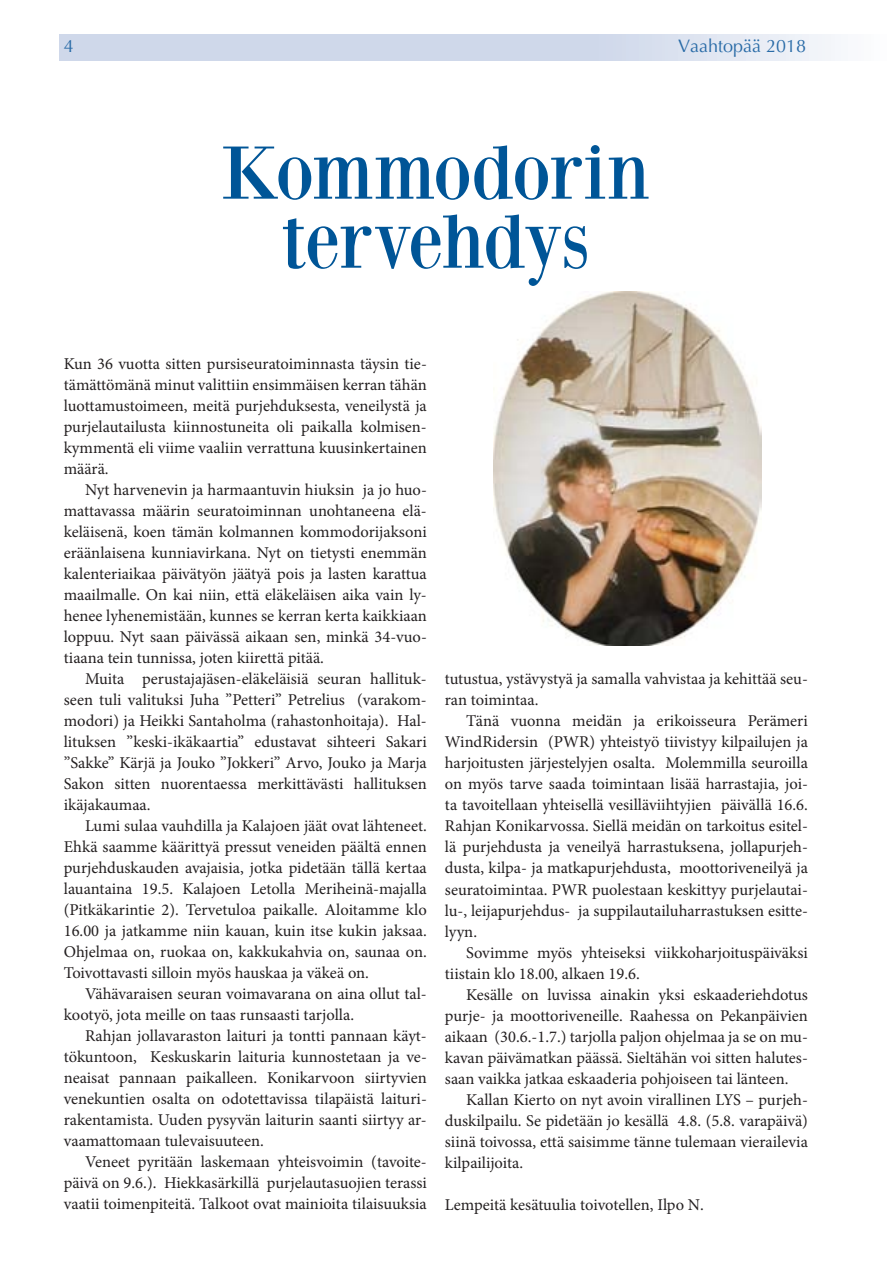
<style>
.page{position:relative;width:893px;height:1263px;background:#fff}
.page>*{position:absolute;margin:0;border:0;box-sizing:border-box;transform-origin:0 0}
.t1{font:78px/69px "Bodoni XT";letter-spacing:-.025em;color:#005597;text-align:center}
.t2{font:18px "Optima";color:#296ba7}
.t3{font:16.5px/21px "Minion Pro";color:#231f20;text-align:justify}
</style>
<div class="page">
<svg style="left:60px;top:34px;width:775px;height:26px;background:#d4dcec"></svg>
<img style="left:493px;top:292px;width:268px;height:354px">
<p class="t2" style="left:64px;top:35px;width:12px">4</p>
<p class="t2" style="left:678px;top:35px;width:130px">Vaahtopää 2018</p>
<h1 class="t1" style="left:221px;top:137px;width:430px">Kommodorin tervehdys</h1>
<p class="t3" style="left:64px;top:353px;width:365px">Kun 36 vuotta sitten pursiseuratoiminnasta täysin tie&shy;tämättömänä minut valittiin ensimmäisen kerran tähän luottamustoimeen, meitä purjehduksesta, veneilystä ja purjelautailusta kiinnostuneita oli paikalla kolmisen&shy;kymmentä eli viime vaaliin verrattuna kuusinkertainen määrä.</p>
<p class="t3" style="left:64px;top:479px;width:365px;text-indent:21px">Nyt harvenevin ja harmaantuvin hiuksin ja jo huo&shy;mattavassa määrin seuratoiminnan unohtaneena elä&shy;keläisenä, koen tämän kolmannen kommodorijaksoni eräänlaisena kunniavirkana. Nyt on tietysti enemmän kalenteriaikaa päivätyön jäätyä pois ja lasten karattua maailmalle. On kai niin, että eläkeläisen aika vain ly&shy;henee lyhenemistään, kunnes se kerran kerta kaikkiaan loppuu. Nyt saan päivässä aikaan sen, minkä 34-vuo&shy;tiaana tein tunnissa, joten kiirettä pitää.</p>
<p class="t3" style="left:64px;top:669px;width:365px;text-indent:21px">Muita perustajajäsen-eläkeläisiä seuran hallituk&shy;seen tuli valituksi Juha ”Petteri” Petrelius (varakom&shy;modori) ja Heikki Santaholma (rahastonhoitaja). Hal&shy;lituksen ”keski-ikäkaartia” edustavat sihteeri Sakari ”Sakke” Kärjä ja Jouko ”Jokkeri” Arvo, Jouko ja Marja Sakon sitten nuorentaessa merkittävästi hallituksen ikäjakaumaa.</p>
<p class="t3" style="left:64px;top:816px;width:365px;text-indent:21px">Lumi sulaa vauhdilla ja Kalajoen jäät ovat lähteneet.<br>Ehkä saamme käärittyä pressut veneiden päältä ennen purjehduskauden avajaisia, jotka pidetään tällä kertaa lauantaina 19.5. Kalajoen Letolla Meriheinä-majalla (Pitkäkarintie 2). Tervetuloa paikalle. Aloitamme klo 16.00 ja jatkamme niin kauan, kuin itse kukin jaksaa.<br>Ohjelmaa on, ruokaa on, kakkukahvia on, saunaa on.<br>Toivottavasti silloin myös hauskaa ja väkeä on.</p>
<p class="t3" style="left:64px;top:984px;width:365px;text-indent:21px">Vähävaraisen seuran voimavarana on aina ollut tal&shy;kootyö, jota meille on taas runsaasti tarjolla.</p>
<p class="t3" style="left:64px;top:1026px;width:365px;text-indent:21px">Rahjan jollavaraston laituri ja tontti pannaan käyt&shy;tökuntoon, Keskuskarin laituria kunnostetaan ja ve&shy;neaisat pannaan paikalleen. Konikarvoon siirtyvien venekuntien osalta on odotettavissa tilapäistä laituri&shy;rakentamista. Uuden pysyvän laiturin saanti siirtyy ar&shy;vaamattomaan tulevaisuuteen.</p>
<p class="t3" style="left:64px;top:1152px;width:365px;text-indent:21px">Veneet pyritään laskemaan yhteisvoimin (tavoite&shy;päivä on 9.6.). Hiekkasärkillä purjelautasuojien terassi vaatii toimenpiteitä. Talkoot ovat mainioita tilaisuuksia</p>
<p class="t3" style="left:445px;top:669px;width:365px">tutustua, ystävystyä ja samalla vahvistaa ja kehittää seu&shy;ran toimintaa.</p>
<p class="t3" style="left:445px;top:711px;width:365px;text-indent:21px">Tänä vuonna meidän ja erikoisseura Perämeri WindRidersin (PWR) yhteistyö tiivistyy kilpailujen ja harjoitusten järjestelyjen osalta. Molemmilla seuroilla on myös tarve saada toimintaan lisää harrastajia, joi&shy;ta tavoitellaan yhteisellä vesilläviihtyjien päivällä 16.6.<br>Rahjan Konikarvossa. Siellä meidän on tarkoitus esitel&shy;lä purjehdusta ja veneilyä harrastuksena, jollapurjeh&shy;dusta, kilpa- ja matkapurjehdusta, moottoriveneilyä ja seuratoimintaa. PWR puolestaan keskittyy purjelautai&shy;lu-, leijapurjehdus- ja suppilautailuharrastuksen esitte&shy;lyyn.</p>
<p class="t3" style="left:445px;top:942px;width:365px;text-indent:21px">Sovimme myös yhteiseksi viikkoharjoituspäiväksi tiistain klo 18.00, alkaen 19.6.</p>
<p class="t3" style="left:445px;top:984px;width:365px;text-indent:21px">Kesälle on luvissa ainakin yksi eskaaderiehdotus purje- ja moottoriveneille. Raahessa on Pekanpäivien aikaan (30.6.-1.7.) tarjolla paljon ohjelmaa ja se on mu&shy;kavan päivämatkan päässä. Sieltähän voi sitten halutes&shy;saan vaikka jatkaa eskaaderia pohjoiseen tai länteen.</p>
<p class="t3" style="left:445px;top:1089px;width:365px;text-indent:21px">Kallan Kierto on nyt avoin virallinen LYS – purjeh&shy;duskilpailu. Se pidetään jo kesällä 4.8. (5.8. varapäivä) siinä toivossa, että saisimme tänne tulemaan vierailevia kilpailijoita.</p>
<p class="t3" style="left:445px;top:1194px;width:261px">Lempeitä kesätuulia toivotellen, Ilpo N.</p>
</div>
